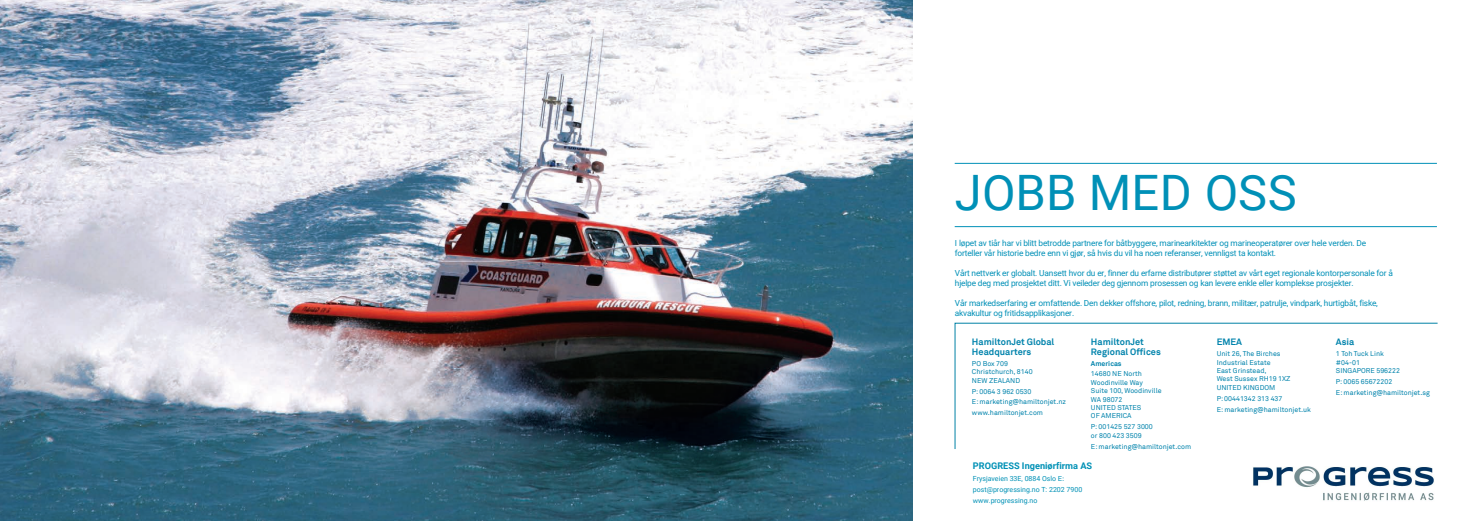
<style>
.page{position:relative;width:1474px;height:521px;background:#fff}
.page>*{position:absolute;margin:0;border:0;box-sizing:border-box;transform-origin:0 0}
.t1{font:48.82px "Roboto";color:#0090b7}
.t2{font:700 9.19px/9.6px "Akkurat";color:#0083ac}
.t3{font:700 9.19px "Roboto";color:#0091b6}
.t4{font:8.31px/10px "Roboto";letter-spacing:-.02em;color:#0090b7}
.t5{font:7px/8.4px "Akkurat";color:#0083ac}
.t6{font:7px/10.8px "Roboto";color:#0091b6}
.t7{font:700 7px "Akkurat";color:#0083ac}
.s1{font-style:inherit}
.s2{font-family:"Akkurat"}
</style>
<div class="page">
<img style="left:0;top:0;width:912px;height:521px">
<hr style="left:954px;top:226px;width:482px;height:1px;background:#0090b7">
<hr style="left:954px;top:163px;width:482px;height:1px;background:#0090b7">
<svg style="left:954px;top:322px;width:484px;height:127px"></svg>
<img style="left:1253px;top:467px;width:181px;height:34px">
<p class="t1" style="left:954px;top:159px;width:343px">JOBB MED OSS</p>
<p class="t4" style="left:954px;top:238px;width:413px">I løpet av tiår har vi blitt betrodde partnere for båtbyggere, marinearkitekter og marineoperatører over hele verden. De forteller vår historie bedre enn vi gjør, så hvis du vil ha noen referanser, vennligst ta kontakt.</p>
<p class="t4" style="left:954px;top:268px;width:439px">Vårt nettverk er globalt. Uansett hvor du er, finner du erfarne distributører støttet av vårt eget regionale kontorpersonale for å hjelpe deg med prosjektet ditt. Vi veileder deg gjennom prosessen og kan levere enkle eller komplekse prosjekter.</p>
<p class="t4" style="left:954px;top:298px;width:424px">Vår markedserfaring er omfattende. Den dekker offshore, pilot, redning, brann, militær, patrulje, vindpark, hurtigbåt, fiske, akvakultur og fritidsapplikasjoner.</p>
<p class="t2" style="left:972px;top:337px;width:84px">HamiltonJet Global<br>Headquarters</p>
<p class="t5" style="left:972px;top:359px;width:62px">PO Box 709<br>Christchurch, 8140<br>NEW ZEALAND</p>
<p class="t5" style="left:972px;top:387px;width:61px">P: 0064 3 962 0530</p>
<p class="t5" style="left:972px;top:398px;width:96px">E: marketing@hamiltonjet.nz</p>
<p class="t5" style="left:972px;top:409px;width:73px">www.hamiltonjet.com</p>
<p class="t2" style="left:1090px;top:337px;width:71px">HamiltonJet<br>Regional Offices</p>
<p class="t7" style="left:1090px;top:359px;width:32px">Americas</p>
<p class="t5" style="left:1090px;top:370px;width:72px">14680 NE North<br>Woodinville Way<br>Suite 100, Woodinville<br>WA 98072<br>UNITED STATES<br>OF AMERICA</p>
<p class="t5" style="left:1090px;top:423px;width:63px">P: 001425 527 3000 or 800 423 3509</p>
<p class="t5" style="left:1090px;top:442px;width:102px">E: marketing@hamiltonjet.com</p>
<p class="t3" style="left:972px;top:459px;width:121px">PROGRESS Ingeniørfirm<span class="s1">a</span> AS</p>
<p class="t6" style="left:972px;top:473px;width:111px">Frysjaveien 33E, 0884 Oslo <span class="s2">E: </span>post@progressing.no T: 2202 7900 <span class="s2">w</span>ww.progressing.no</p>
<p class="t2" style="left:1216px;top:337px;width:27px">EMEA</p>
<p class="t5" style="left:1216px;top:350px;width:75px">Unit 26, The Birches<br>Industrial Estate<br>East Grinstead,<br>West Sussex RH19 1XZ<br>UNITED KINGDOM</p>
<p class="t5" style="left:1216px;top:394px;width:67px">P: 00441342 313 437</p>
<p class="t5" style="left:1216px;top:405px;width:96px">E: marketing@hamiltonjet.uk</p>
<p class="t2" style="left:1335px;top:337px;width:20px">Asia</p>
<p class="t5" style="left:1335px;top:350px;width:65px">1 Toh Tuck Link #04-01<br>SINGAPORE 596222</p>
<p class="t5" style="left:1335px;top:377px;width:58px">P: 0065 65672202</p>
<p class="t5" style="left:1335px;top:388px;width:95px">E: marketing@hamiltonjet.sg</p>
</div>
